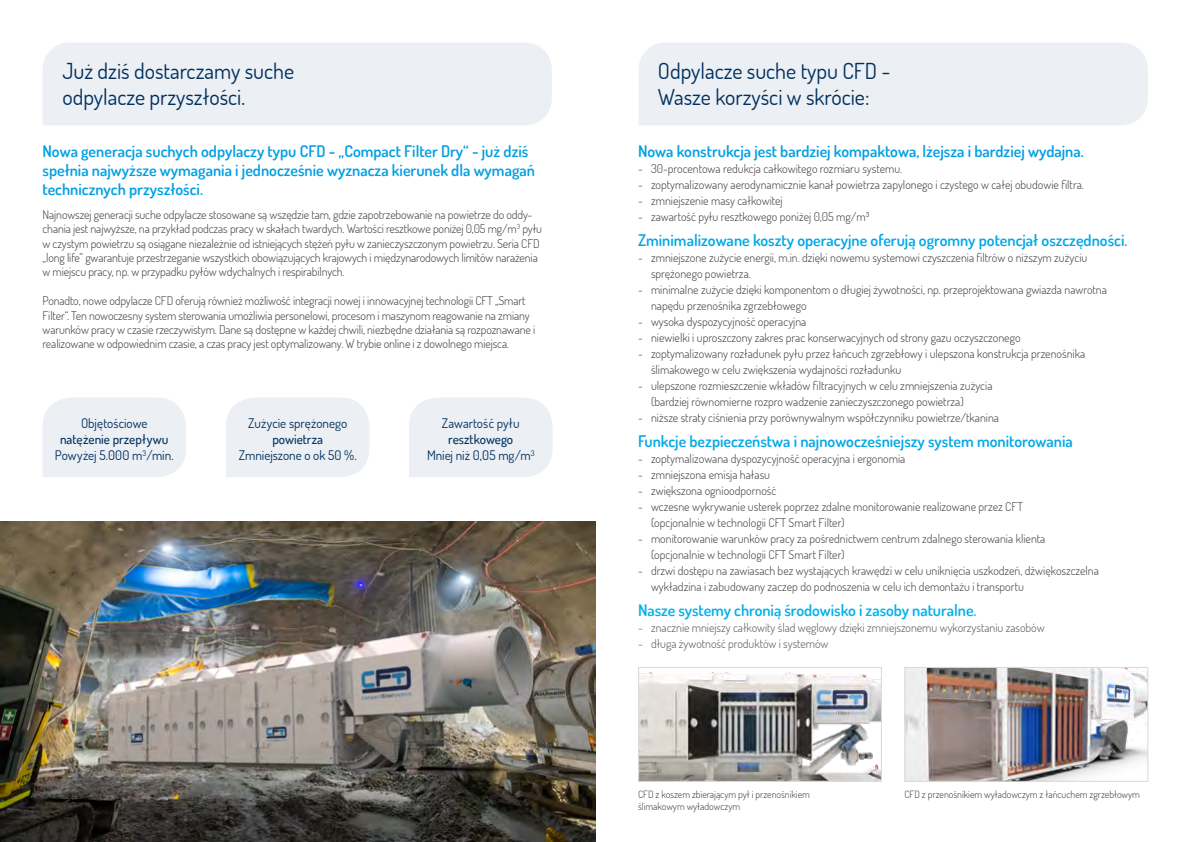
<style>
.page{position:relative;width:1191px;height:842px;background:#fff}
.page>*{position:absolute;margin:0;border:0;box-sizing:border-box;transform-origin:0 0}
.t1{font:22px/26.4px "Dosis";color:#00305d}
.t2{font:600 16px/19.2px "Dosis";color:#009fe3}
.t3{font:600 16px "Dosis";color:#00a8e7}
.t4{font:600 16px "Dosis";letter-spacing:-.005em;color:#00b1eb}
.t5{font:13.2px/15.8px "Dosis";letter-spacing:-.005em;color:#00305d;text-align:center}
.t6{font:500 13.2px/15.8px "Dosis";color:#00305d;text-align:center}
.t7{font:300 12px/14.4px "Dosis";color:#3c3c3b}
.t8{font:300 12px "Dosis";letter-spacing:-.005em;color:#575756}
.t9{font:300 10px/12px "Dosis";letter-spacing:-.005em;color:#3c3c3b}
.s1{font-weight:400}
.s2{font-weight:500}
</style>
<div class="page">
<img style="left:0;top:522px;width:595px;height:320px">
<div style="left:43px;top:43px;width:509px;height:82px;background:#eceff4"></div>
<div style="left:43px;top:398px;width:143px;height:79px;background:#eceff4"></div>
<div style="left:226px;top:398px;width:143px;height:79px;background:#eceff4"></div>
<div style="left:409px;top:398px;width:143px;height:79px;background:#eceff4"></div>
<div style="left:639px;top:43px;width:508px;height:82px;background:#eceff4"></div>
<img style="left:640px;top:673px;width:240px;height:107px">
<div style="left:638px;top:667px;width:244px;height:115px;border:1px solid #dadada"></div>
<img style="left:906px;top:669px;width:240px;height:111px">
<div style="left:904px;top:667px;width:244px;height:115px;border:1px solid #dadada"></div>
<h1 class="t1" style="left:62px;top:57px;width:233px">Już dziś dostarczamy suche odpylacze przyszłości.</h1>
<h2 class="t2" style="left:43px;top:141px;width:494px">Nowa generacja suchych odpylaczy typu CFD - „Compact Filter Dry“ - już dziś spełnia najwyższe wymagania i jednocześnie wyznacza kierunek dla wymagań technicznych przyszłości.</h2>
<p class="t7" style="left:43px;top:207px;width:501px">Najnowszej generacji suche odpylacze stosowane są wszędzie tam, gdzie zapotrzebowanie na powietrze do oddy&shy;chania jest najwyższe, na przykład podczas pracy w skałach twardych. Wartości resztkowe poniżej 0,05 mg/m<sup>3</sup> pyłu w czystym powietrzu są osiągane niezależnie od istniejących stężeń pyłu w zanieczyszczonym powietrzu. Seria CFD „long life” gwarantuje przestrzeganie wszystkich obowiązujących krajowych i międzynarodowych limitów narażenia w miejscu pracy, np. w przypadku pyłów wdychalnych i respirabilnych.</p>
<p class="t7" style="left:43px;top:293px;width:494px">Ponadto, nowe odpylacze CFD oferują również możliwość integracji nowej i innowacyjnej technologii CFT „Smart Filter“. Ten nowoczesny system sterowania umożliwia personelowi, procesom i maszynom reagowanie na zmiany warunków pracy w czasie rzeczywistym. Dane są dostępne w każdej chwili, niezbędne działania są rozpoznawane i realizowane w odpowiednim czasie, a czas pracy jest optymalizowany. W trybie online i z dowolnego miejsca.</p>
<p class="t5" style="left:81px;top:415px;width:68px">Objętościowe</p>
<p class="t6" style="left:55px;top:431px;width:120px">natężenie przepływu<br><span class="s1">Powyżej 5.000 m</span><sup>3</sup><span class="s1">/min.</span></p>
<p class="t5" style="left:248px;top:415px;width:100px">Zużycie sprężonego</p>
<p class="t6" style="left:272px;top:431px;width:52px">powietrza</p>
<p class="t5" style="left:239px;top:447px;width:120px">Zmniejszone o ok 50 %.</p>
<p class="t5" style="left:442px;top:415px;width:79px">Zawartość pyłu</p>
<p class="t5" style="left:427px;top:431px;width:109px"><span class="s2">resztkowego<br></span>Mniej niż 0,05 mg/m<sup>3</sup></p>
<h1 class="t1" style="left:658px;top:57px;width:234px">Odpylacze suche typu CFD -<br>Wasze korzyści w skrócie:</h1>
<h2 class="t2" style="left:638px;top:141px;width:447px">Nowa konstrukcja jest bardziej kompaktowa, lżejsza i bardziej wydajna.</h2>
<p class="t7" style="left:638px;top:161px;width:266px">- 30-procentowa redukcja całkowitego rozmiaru systemu.</p>
<p class="t7" style="left:638px;top:177px;width:447px">- zoptymalizowany aerodynamicznie kanał powietrza zapylonego i czystego w całej obudowie filtra.</p>
<p class="t7" style="left:638px;top:193px;width:146px">- zmniejszenie masy całkowitej</p>
<p class="t7" style="left:638px;top:209px;width:233px">- zawartość pyłu resztkowego poniżej 0,05 mg/m³</p>
<h2 class="t3" style="left:638px;top:229px;width:491px">Zminimalizowane koszty operacyjne oferują ogromny potencjał oszczędności.</h2>
<p class="t7" style="left:651px;top:249px;width:438px;line-height:16px;text-indent:-13px">- zmniejszone zużycie energii, m.in. dzięki nowemu systemowi czyszczenia filtrów o niższym zużyciu sprężonego powietrza.</p>
<p class="t7" style="left:651px;top:281px;width:457px;line-height:16px;text-indent:-13px">- minimalne zużycie dzięki komponentom o długiej żywotności, np. przeprojektowana gwiazda nawrotna napędu przenośnika zgrzebłowego</p>
<p class="t7" style="left:638px;top:314px;width:170px">- wysoka dyspozycyjność operacyjna</p>
<p class="t7" style="left:638px;top:330px;width:384px">- niewielki i uproszczony zakres prac konserwacyjnych od strony gazu oczyszczonego</p>
<p class="t7" style="left:651px;top:345px;width:436px;line-height:16px;text-indent:-13px">- zoptymalizowany rozładunek pyłu przez łańcuch zgrzebłowy i ulepszona konstrukcja przenośnika ślimakowego w celu zwiększenia wydajności rozładunku</p>
<p class="t7" style="left:651px;top:377px;width:343px;line-height:16px;text-indent:-13px">- ulepszone rozmieszczenie wkładów filtracyjnych w celu zmniejszenia zużycia (bardziej równomierne rozpro wadzenie zanieczyszczonego powietrza)</p>
<p class="t7" style="left:638px;top:410px;width:362px">- niższe straty ciśnienia przy porównywalnym współczynniku powietrze/tkanina</p>
<h2 class="t3" style="left:638px;top:430px;width:436px">Funkcje bezpieczeństwa i najnowocześniejszy system monitorowania</h2>
<p class="t7" style="left:638px;top:451px;width:269px">- zoptymalizowana dyspozycyjność operacyjna i ergonomia</p>
<p class="t7" style="left:638px;top:467px;width:134px">- zmniejszona emisja hałasu</p>
<p class="t7" style="left:638px;top:483px;width:140px">- zwiększona ognioodporność</p>
<p class="t7" style="left:651px;top:498px;width:373px;line-height:16px;text-indent:-13px">- wczesne wykrywanie usterek poprzez zdalne monitorowanie realizowane przez CFT (opcjonalnie w technologii CFT Smart Filter)</p>
<p class="t7" style="left:651px;top:530px;width:396px;line-height:16px;text-indent:-13px">- monitorowanie warunków pracy za pośrednictwem centrum zdalnego sterowania klienta (opcjonalnie w technologii CFT Smart Filter)</p>
<p class="t7" style="left:651px;top:562px;width:449px;line-height:16px;text-indent:-13px">- drzwi dostępu na zawiasach bez wystających krawędzi w celu uniknięcia uszkodzeń, dźwiękoszczelna wykładzina i zabudowany zaczep do podnoszenia w celu ich demontażu i transportu</p>
<h2 class="t4" style="left:638px;top:599px;width:340px">Nasze systemy chronią środowisko i zasoby naturalne.</h2>
<p class="t8" style="left:638px;top:619px;width:408px">- znacznie mniejszy całkowity ślad węglowy dzięki zmniejszonemu wykorzystaniu zasobów</p>
<p class="t8" style="left:638px;top:635px;width:192px">- długa żywotność produktów i systemów</p>
<p class="t9" style="left:638px;top:788px;width:173px">CFD z koszem zbierającym pył i przenośnikiem ślimakowym wyładowczym</p>
<p class="t9" style="left:904px;top:788px;width:237px">CFD z przenośnikiem wyładowczym z łańcuchem zgrzebłowym</p>
</div>
